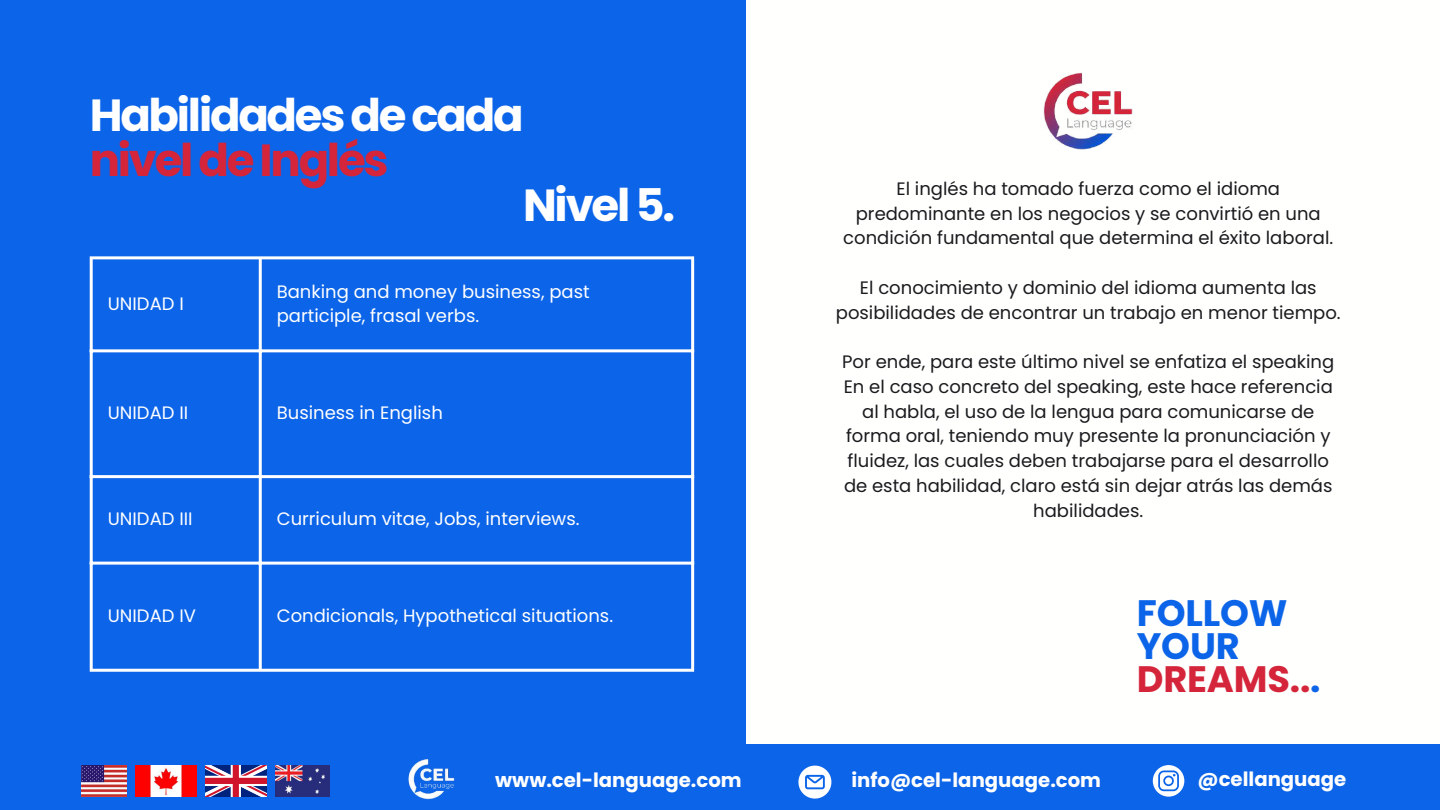
<style>
.page{position:relative;width:1440px;height:810px;background:#fff}
.page>*{position:absolute;margin:0;border:0;box-sizing:border-box;transform-origin:0 0}
.t1{font:700 45px "Poppins";letter-spacing:-.05em;color:#fff}
.t2{font:700 45px "Poppins";letter-spacing:-.05em;color:#d5253a}
.t3{font:700 36.8px/33px "Poppins";letter-spacing:-.005em;color:#0c64e8}
.t4{font:700 29.2px "Open Sans";color:#0c64e8}
.t5{font:700 19.7px "Poppins";color:#fff}
.t6{font:18px/24.8px "Poppins";color:#1a1b1e;text-align:center}
.t7{font:18px/24.8px "Poppins";color:#fff}
.s1{color:#d5253a}
</style>
<div class="page">
<div style="left:0;top:0;width:746px;height:810px;background:#0c64e8"></div>
<hr style="left:90px;top:259px;width:3px;height:410px;background:#fff">
<hr style="left:259px;top:259px;width:3px;height:410px;background:#fff">
<hr style="left:691px;top:259px;width:3px;height:410px;background:#fff">
<hr style="left:90px;top:256px;width:604px;height:3px;background:#fff">
<hr style="left:90px;top:349px;width:604px;height:3px;background:#fff">
<hr style="left:90px;top:475px;width:604px;height:3px;background:#fff">
<hr style="left:90px;top:562px;width:604px;height:3px;background:#fff">
<hr style="left:90px;top:669px;width:604px;height:3px;background:#fff">
<img style="left:1043px;top:72px;width:90px;height:78px">
<div style="left:0;top:744px;width:1440px;height:66px;background:#0c64e8"></div>
<img style="left:408px;top:759px;width:47px;height:41px">
<svg style="left:1153px;top:765px;width:31px;height:32px"></svg>
<svg style="left:798px;top:766px;width:33px;height:33px"></svg>
<img style="left:135px;top:766px;width:62px;height:30px">
<img style="left:81px;top:766px;width:46px;height:30px">
<svg style="left:205px;top:766px;width:62px;height:30px"></svg>
<svg style="left:205px;top:776px;width:62px;height:10px"></svg>
<svg style="left:231px;top:766px;width:10px;height:30px"></svg>
<div style="left:205px;top:778px;width:62px;height:6px;background:#cf142b"></div>
<div style="left:233px;top:766px;width:6px;height:30px;background:#cf142b"></div>
<img style="left:275px;top:766px;width:55px;height:30px">
<h1 class="t1" style="left:90px;top:84px;width:436px">Habilidades de cada</h1>
<h1 class="t2" style="left:90px;top:129px;width:300px">nivel de Inglés</h1>
<h1 class="t1" style="left:523px;top:174px;width:154px">Nivel 5.</h1>
<p class="t6" style="left:843px;top:176px;width:491px">El inglés ha tomado fuerza como el idioma predominante en los negocios y se convirtió en una condición fundamental que determina el éxito laboral.</p>
<p class="t6" style="left:836px;top:275px;width:506px">El conocimiento y dominio del idioma aumenta las posibilidades de encontrar un trabajo en menor tiempo.</p>
<p class="t6" style="left:842px;top:349px;width:494px">Por ende, para este último nivel se enfatiza el speaking En el caso concreto del speaking, este hace referencia al habla, el uso de la lengua para comunicarse de forma oral, teniendo muy presente la pronunciación y fluidez, las cuales deben trabajarse para el desarrollo de esta habilidad, claro está sin dejar atrás las demás habilidades.</p>
<p class="t7" style="left:277px;top:279px;width:314px">Banking and money business, past participle, frasal verbs.</p>
<p class="t7" style="left:108px;top:292px;width:78px">UNIDAD I</p>
<p class="t7" style="left:108px;top:400px;width:82px">UNIDAD II</p>
<p class="t7" style="left:277px;top:400px;width:168px">Business in English</p>
<p class="t7" style="left:108px;top:507px;width:86px">UNIDAD III</p>
<p class="t7" style="left:277px;top:507px;width:304px">Curriculum vitae, Jobs, interviews.</p>
<p class="t7" style="left:108px;top:604px;width:90px">UNIDAD IV</p>
<p class="t7" style="left:277px;top:604px;width:338px">Condicionals, Hypothetical situations.</p>
<h2 class="t3" style="left:1137px;top:596px;width:185px">FOLLOW<br>YOUR<br><span class="s1">DREAMS..</span>.</h2>
<h3 class="t4" style="left:1173px;top:577px;width:10px">.</h3>
<p class="t5" style="left:495px;top:766px;width:248px">www.cel-language.com</p>
<p class="t5" style="left:851px;top:766px;width:251px">info@cel-language.com</p>
<p class="t5" style="left:1198px;top:766px;width:150px">@cellanguage</p>
</div>
